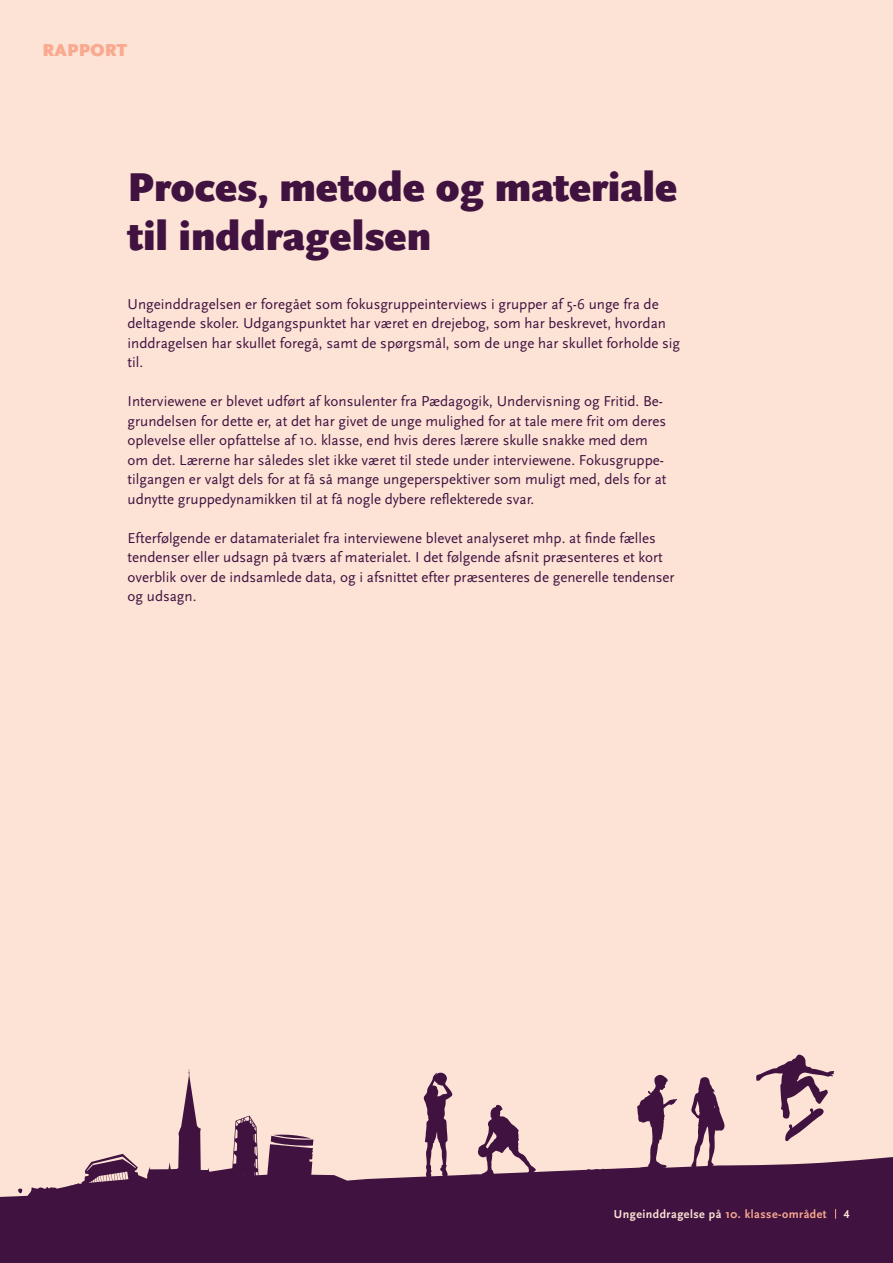
<style>
.page{position:relative;width:893px;height:1263px;background:#fde2d6}
.page>*{position:absolute;margin:0;border:0;box-sizing:border-box;transform-origin:0 0}
.t1{font:900 42px/49.5px "Scala Sans OT";color:#40123f}
.t2{font:900 18px "Scala Sans OT";letter-spacing:.01em;color:#f8a98e}
.t3{font:15px/19.5px "Scala Sans OT";color:#40123f}
.t4{font:700 12px "Scala Sans OT";letter-spacing:.04em;color:#fde2d6}
.s1{color:#f8a98e}
</style>
<div class="page">
<svg style="left:0;top:1069px;width:489px;height:194px"></svg>
<svg style="left:489px;top:1054px;width:404px;height:209px;fill:#40123f"></svg>
<p class="t2" style="left:43px;top:40px;width:86px">RAPPORT</p>
<h1 class="t1" style="left:128px;top:163px;width:551px">Proces, metode og materiale til inddragelsen</h1>
<p class="t3" style="left:128px;top:295px;width:554px">Ungeinddragelsen er foregået som fokusgruppeinterviews i grupper af 5-6 unge fra de deltagende skoler. Udgangspunktet har været en drejebog, som har beskrevet, hvordan inddragelsen har skullet foregå, samt de spørgsmål, som de unge har skullet forholde sig til.</p>
<p class="t3" style="left:128px;top:392px;width:540px">Interviewene er blevet udført af konsulenter fra Pædagogik, Undervisning og Fritid. Be&shy;grundelsen for dette er, at det har givet de unge mulighed for at tale mere frit om deres oplevelse eller opfattelse af 10. klasse, end hvis deres lærere skulle snakke med dem om det. Lærerne har således slet ikke været til stede under interviewene. Fokusgruppe&shy;tilgangen er valgt dels for at få så mange ungeperspektiver som muligt med, dels for at udnytte gruppedynamikken til at få nogle dybere reflekterede svar.</p>
<p class="t3" style="left:128px;top:529px;width:549px">Efterfølgende er datamaterialet fra interviewene blevet analyseret mhp. at finde fælles tendenser eller udsagn på tværs af materialet. I det følgende afsnit præsenteres et kort overblik over de indsamlede data, og i afsnittet efter præsenteres de generelle tendenser og udsagn.</p>
<p class="t4" style="left:614px;top:1207px;width:214px">Ungeinddragelse på <span class="s1">10. klasse-området</span></p>
<p class="t4" style="left:844px;top:1207px;width:7px">4</p>
</div>
